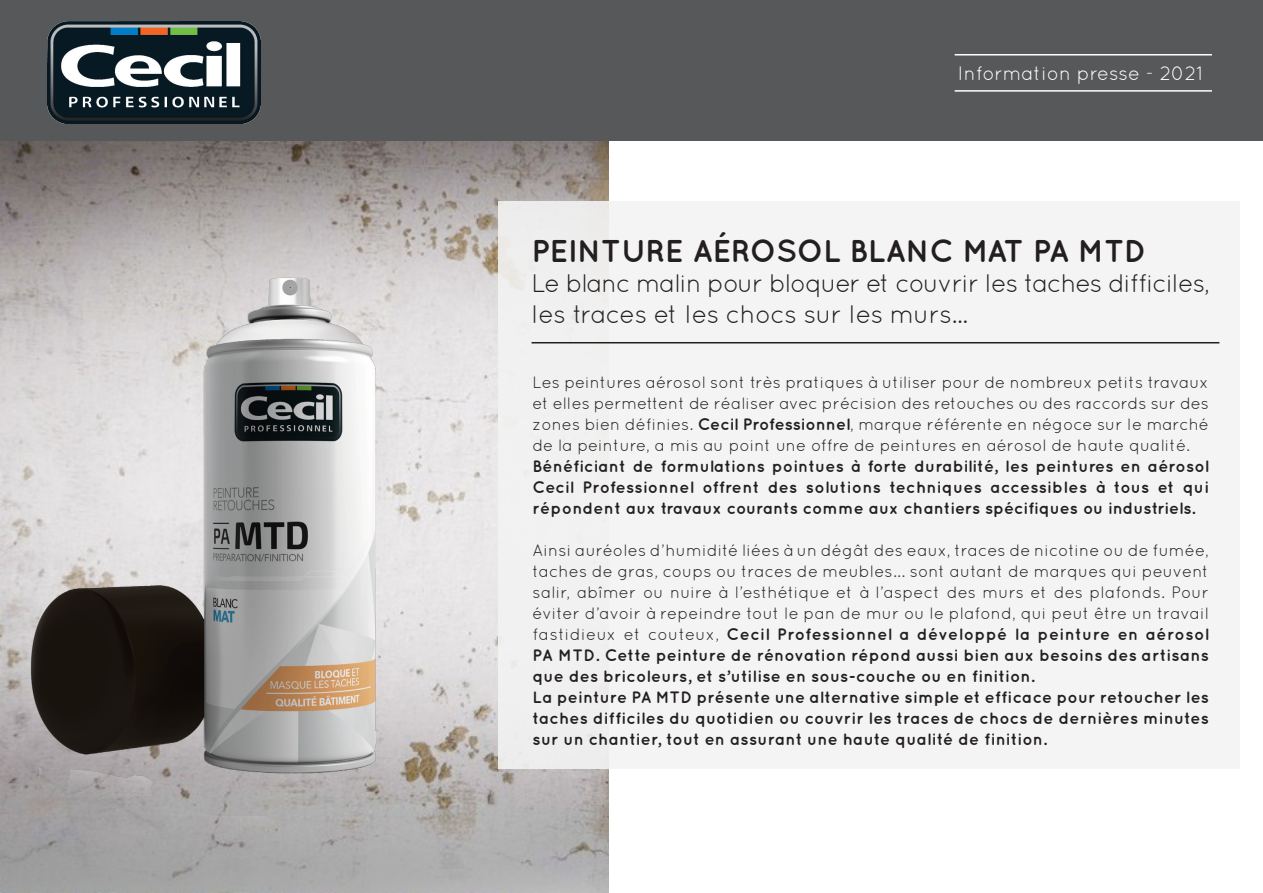
<style>
.page{position:relative;width:1263px;height:893px;background:#fff}
.page>*{position:absolute;margin:0;border:0;box-sizing:border-box;transform-origin:0 0}
.t1{font:700 31.5px "Quicksand";letter-spacing:-.01em;color:#231f20}
.t2{font:25.5px "Quicksand";letter-spacing:-.04em;color:#231f20}
.t3{font:25.5px "Quicksand";letter-spacing:-.02em;color:#231f20}
.t4{font:19.5px "Quicksand";color:#fff}
.t5{font:16.5px/21px "Quicksand";color:#231f20;text-align:justify}
.t6{font:700 16.5px/21px "Quicksand";color:#231f20;text-align:justify}
.s1{font-weight:700}
</style>
<div class="page">
<img style="left:0;top:140px;width:608px;height:753px">
<div style="left:0;top:0;width:1263px;height:140px;background:#57585a"></div>
<hr style="left:955px;top:54px;width:257px;height:2px;background:#fff">
<hr style="left:955px;top:90px;width:257px;height:2px;background:#fff">
<img style="left:48px;top:22px;width:212px;height:101px">
<div style="left:499px;top:201px;width:740px;height:568px;background:#f3f3f3"></div>
<hr style="left:531px;top:342px;width:688px;height:1px;background:#231f20">
<img style="left:0;top:187px;width:484px;height:678px">
<p class="t4" style="left:958px;top:62px;width:247px">Information presse - 2021</p>
<p class="t1" style="left:531px;top:232px;width:616px">PEINTURE AÉROSOL BLANC MAT PA MTD</p>
<p class="t2" style="left:531px;top:269px;width:680px">Le blanc malin pour bloquer et couvrir les taches difficiles,</p>
<p class="t3" style="left:531px;top:299px;width:438px">les traces et les chocs sur les murs...</p>
<p class="t5" style="left:533px;top:371px;width:678px">Les peintures aérosol sont très pratiques à utiliser pour de nombreux petits travaux et elles permettent de réaliser avec précision des retouches ou des raccords sur des zones bien définies. <span class="s1">Cecil Professionnel</span>, marque référente en négoce sur le marché de la peinture, a mis au point une offre de peintures en aérosol de haute qualité.</p>
<p class="t6" style="left:533px;top:455px;width:678px">Bénéficiant de formulations pointues à forte durabilité, les peintures en aérosol Cecil Professionnel offrent des solutions techniques accessibles à tous et qui répondent aux travaux courants comme aux chantiers spécifiques ou industriels.</p>
<p class="t5" style="left:533px;top:539px;width:678px">Ainsi auréoles d’humidité liées à un dégât des eaux, traces de nicotine ou de fumée, taches de gras, coups ou traces de meubles... sont autant de marques qui peuvent salir, abîmer ou nuire à l’esthétique et à l’aspect des murs et des plafonds. Pour éviter d’avoir à repeindre tout le pan de mur ou le plafond, qui peut être un travail fastidieux et couteux, <span class="s1">Cecil Professionnel a développé la peinture en aérosol PA MTD. Cette peinture de rénovation répond aussi bien aux besoins des artisans que des bricoleurs, et s’utilise en sous-couche ou en finition.</span></p>
<p class="t6" style="left:533px;top:686px;width:678px">La peinture PA MTD présente une alternative simple et efficace pour retoucher les taches difficiles du quotidien ou couvrir les traces de chocs de dernières minutes sur un chantier, tout en assurant une haute qualité de finition.</p>
</div>
